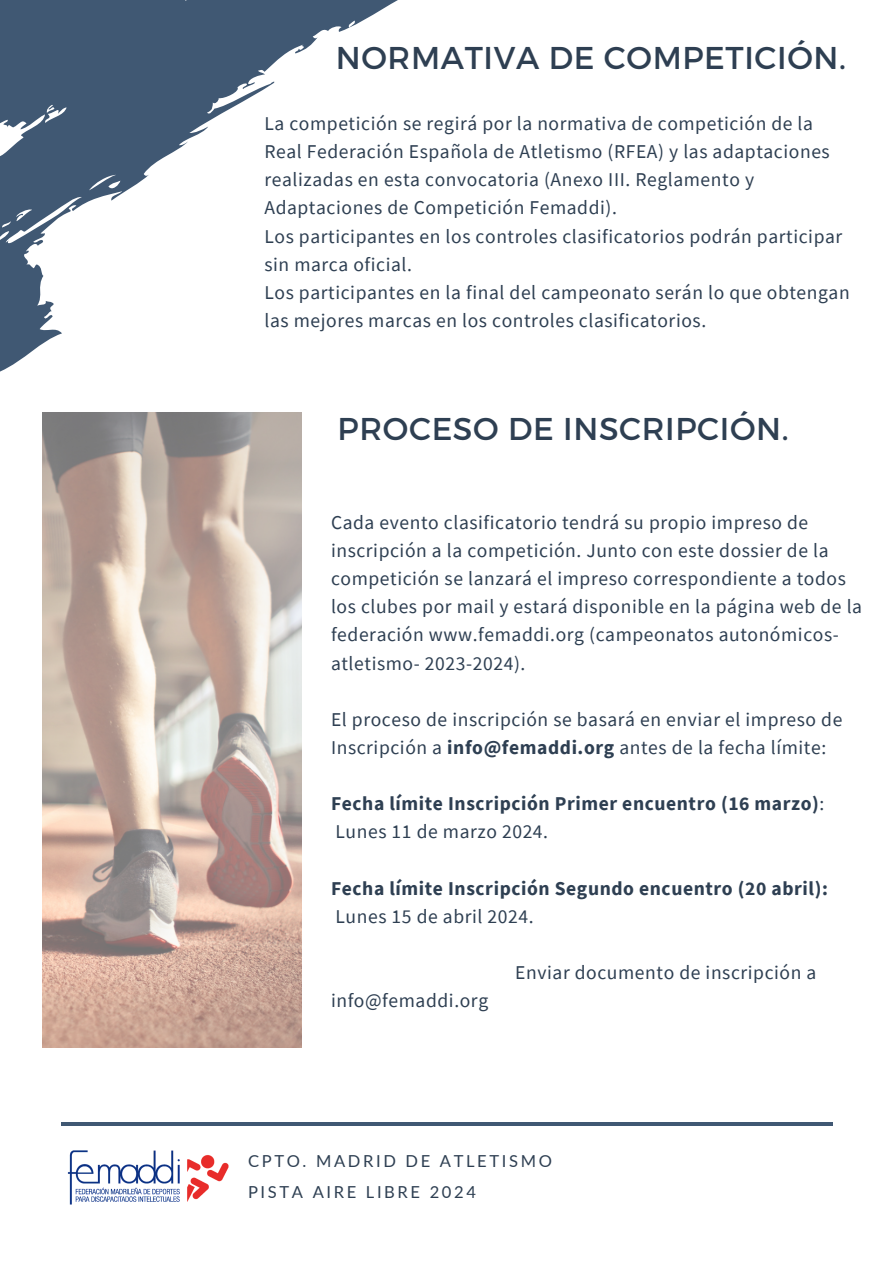
<style>
.page{position:relative;width:893px;height:1264px;background:#fff}
.page>*{position:absolute;margin:0;border:0;box-sizing:border-box;transform-origin:0 0}
.t1{font:31.5px "Montserrat";letter-spacing:.02em;color:#2e3f52}
.t2{font:19.5px/28.2px "Source Sans Pro";letter-spacing:.03em;color:#2e3f52}
.t3{font:700 19.5px/28.2px "Source Sans Pro";letter-spacing:.03em;color:#2e3f52}
.t4{font:16.5px "Lato";letter-spacing:.16em;color:#2e3f52}
.s1{font-weight:700}
.s2{font-weight:400}
</style>
<div class="page">
<svg style="left:0;top:0;width:398px;height:713px"></svg>
<hr style="left:62px;top:1122px;width:770px;height:3px;background:#405873">
<img style="left:43px;top:412px;width:259px;height:635px">
<img style="left:67px;top:1150px;width:162px;height:55px">
<h1 class="t1" style="left:336px;top:38px;width:511px">NORMATIVA DE COMPETICIÓN.</h1>
<p class="t2" style="left:264px;top:109px;width:586px">La competición se regirá por la normativa de competición de la Real Federación Española de Atletismo (RFEA) y las adaptaciones realizadas en esta convocatoria (Anexo III. Reglamento y Adaptaciones de Competición Femaddi).<br>Los participantes en los controles clasificatorios podrán participar sin marca oficial.<br>Los participantes en la final del campeonato serán lo que obtengan las mejores marcas en los controles clasificatorios.</p>
<p class="t1" style="left:337px;top:408px;width:452px">PROCESO DE INSCRIPCIÓN.</p>
<h2 class="t2" style="left:331px;top:508px;width:532px">Cada evento clasificatorio tendrá su propio impreso de inscripción a la competición. Junto con este dossier de la competición se lanzará el impreso correspondiente a todos los clubes por mail y estará disponible en la página web de la federación www.femaddi.org (campeonatos autonómicos&shy;atletismo- 2023-2024).</h2>
<h2 class="t2" style="left:331px;top:705px;width:513px">El proceso de inscripción se basará en enviar el impreso de<br>Inscripción a <span class="s1">info@femaddi.org</span> antes de la fecha límite:</h2>
<h2 class="t3" style="left:331px;top:789px;width:495px">Fecha límite Inscripción Primer encuentro (16 marzo)<span class="s2">:<br>Lunes 11 de marzo 2024.</span></h2>
<h2 class="t3" style="left:331px;top:873px;width:498px">Fecha límite Inscripción Segundo encuentro (20 abril):<br><span class="s2">Lunes 15 de abril 2024.</span></h2>
<p class="t2" style="left:331px;top:986px;width:159px">info@femaddi.org</p>
<p class="t2" style="left:515px;top:958px;width:302px">Enviar documento de inscripción a</p>
<h2 class="t4" style="left:248px;top:1150px;width:305px">CPTO. MADRID DE ATLETISMO</h2>
<h1 class="t4" style="left:248px;top:1181px;width:229px">PISTA AIRE LIBRE 2024</h1>
</div>
